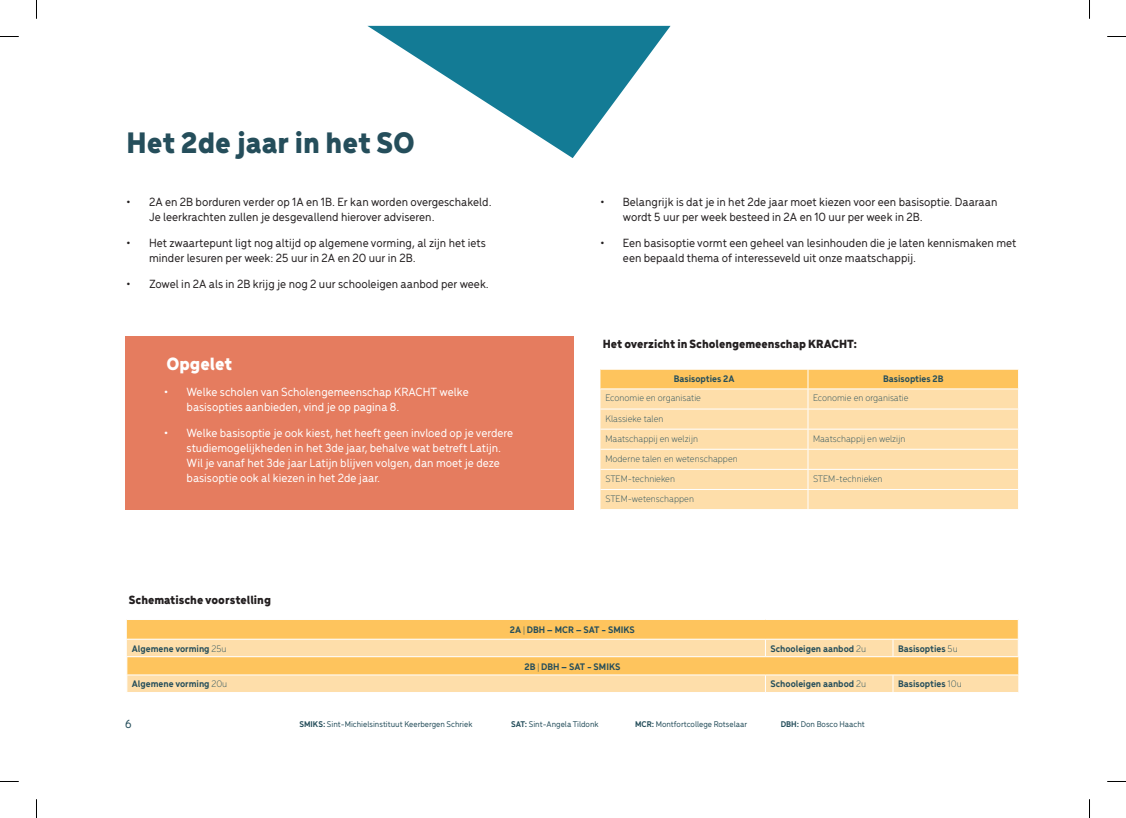
<style>
.page{position:relative;width:1126px;height:818px;background:#fff}
.page>*{position:absolute;margin:0;border:0;box-sizing:border-box;transform-origin:0 0}
.t1{font:900 31.25px "Menca";color:#254e5b}
.t2{font:900 18.75px "Menca";color:#fff}
.t3{font:500 12.5px/15px "Menca";color:#231f20}
.t4{font:500 12.5px/15px "Menca";color:#fff}
.t5{font:900 12.5px "Menca";color:#231f20}
.t6{font:500 12.5px "Menca";color:#254e5b}
.t7{font:300 10px/20.1px "Menca";color:#254e5b}
.t8{font:700 10px "Menca";color:#254e5b}
.t9{font:500 8.75px "Menca";color:#254e5b}
.s1{font-family:"Arbotek";font-weight:300}
.s2{font-weight:300}
.s3{font-weight:700}
</style>
<div class="page">
<div style="left:125px;top:336px;width:448px;height:173px;background:#e57c5f"></div>
<div style="left:127px;top:619px;width:890px;height:19px;background:#fec45d"></div>
<svg style="left:127px;top:639px;width:891px;height:52px;background:#fed692"></svg>
<hr style="left:126px;top:656px;width:639px;height:1px;background:#fff">
<hr style="left:765px;top:656px;width:127px;height:1px;background:#fff">
<hr style="left:892px;top:656px;width:126px;height:1px;background:#fff">
<svg style="left:765px;top:639px;width:1px;height:17px"></svg>
<svg style="left:892px;top:639px;width:1px;height:17px"></svg>
<svg style="left:1017px;top:620px;width:1px;height:36px"></svg>
<hr style="left:126px;top:674px;width:639px;height:1px;background:#fff">
<hr style="left:765px;top:674px;width:127px;height:1px;background:#fff">
<hr style="left:892px;top:674px;width:126px;height:1px;background:#fff">
<svg style="left:765px;top:674px;width:1px;height:17px"></svg>
<svg style="left:892px;top:674px;width:1px;height:17px"></svg>
<svg style="left:600px;top:369px;width:419px;height:140px;background:#fedca4"></svg>
<svg style="left:367px;top:26px;width:303px;height:132px"></svg>
<svg style="left:0;top:36px;width:19px;height:1px"></svg>
<svg style="left:1107px;top:36px;width:18px;height:1px"></svg>
<svg style="left:36px;top:0;width:1px;height:19px"></svg>
<svg style="left:36px;top:799px;width:1px;height:18px"></svg>
<svg style="left:1089px;top:0;width:1px;height:19px"></svg>
<svg style="left:1089px;top:799px;width:1px;height:18px"></svg>
<h1 class="t1" style="left:126px;top:121px;width:290px">Het 2de jaar in het SO</h1>
<p class="t3" style="left:149px;top:194px;width:344px;text-indent:-22px">• 2A en 2B borduren verder op 1A en 1B. Er kan worden overgeschakeld.<br>Je leerkrachten zullen je desgevallend hierover adviseren.</p>
<p class="t3" style="left:149px;top:234px;width:338px;text-indent:-22px">• Het zwaartepunt ligt nog altijd op algemene vorming, al zijn het iets minder lesuren per week: 25 uur in 2A en 20 uur in 2B.</p>
<p class="t3" style="left:126px;top:275px;width:364px">• Zowel in 2A als in 2B krijg je nog 2 uur schooleigen aanbod per week.</p>
<h2 class="t2" style="left:166px;top:350px;width:67px">Opgelet</h2>
<p class="t4" style="left:187px;top:383px;width:283px;text-indent:-22px">• Welke scholen van Scholengemeenschap KRACHT welke basisopties aanbieden, vind je op pagina 8.</p>
<p class="t4" style="left:187px;top:424px;width:328px;text-indent:-22px">• Welke basisoptie je ook kiest, het heeft geen invloed op je verdere studiemogelijkheden in het 3de jaar, behalve wat betreft Latijn.<br>Wil je vanaf het 3de jaar Latijn blijven volgen, dan moet je deze basisoptie ook al kiezen in het 2de jaar.</p>
<p class="t5" style="left:129px;top:590px;width:144px">Schematische voorstelling</p>
<p class="t3" style="left:623px;top:194px;width:376px;text-indent:-22px">• Belangrijk is dat je in het 2de jaar moet kiezen voor een basisoptie. Daaraan wordt 5 uur per week besteed in 2A en 10 uur per week in 2B.</p>
<p class="t3" style="left:623px;top:234px;width:395px;text-indent:-22px">• Een basisoptie vormt een geheel van lesinhouden die je laten kennismaken met een bepaald thema of interesseveld uit onze maatschappij.</p>
<p class="t5" style="left:602px;top:335px;width:256px">Het overzicht in Scholengemeenschap KRACHT:</p>
<p class="t8" style="left:673px;top:371px;width:62px">Basisopties 2A</p>
<p class="t8" style="left:883px;top:371px;width:62px">Basisopties 2B</p>
<p class="t7" style="left:605px;top:387px;width:97px">Economie en organisatie</p>
<p class="t7" style="left:812px;top:387px;width:97px">Economie en organisatie</p>
<p class="t7" style="left:605px;top:407px;width:94px">Klassieke talen<br>Maatschappij en welzijn</p>
<p class="t7" style="left:812px;top:427px;width:94px">Maatschappij en welzijn</p>
<p class="t7" style="left:605px;top:447px;width:134px">Moderne talen en wetenschappen<br>STEM-technieken</p>
<p class="t7" style="left:605px;top:488px;width:90px">STEM-wetenschappen</p>
<p class="t7" style="left:812px;top:467px;width:71px">STEM-technieken</p>
<p class="t8" style="left:510px;top:622px;width:126px">2A <span class="s1">|</span> DBH – MCR – SAT - SMIKS</p>
<p class="t8" style="left:132px;top:641px;width:96px">Algemene vorming <span class="s2">25u</span></p>
<p class="t8" style="left:770px;top:641px;width:97px">Schooleigen aanbod <span class="s2">2u</span></p>
<p class="t8" style="left:897px;top:641px;width:61px">Basisopties <span class="s2">5u</span></p>
<p class="t8" style="left:524px;top:659px;width:97px">2B <span class="s1">|</span> DBH – SAT - SMIKS</p>
<p class="t8" style="left:132px;top:676px;width:97px">Algemene vorming <span class="s2">20u</span></p>
<p class="t8" style="left:770px;top:676px;width:97px">Schooleigen aanbod <span class="s2">2u</span></p>
<p class="t8" style="left:897px;top:676px;width:65px">Basisopties <span class="s2">10u</span></p>
<p class="t6" style="left:125px;top:715px;width:8px">6</p>
<p class="t9" style="left:299px;top:718px;width:174px"><span class="s3">SMIKS:</span> Sint-Michielsinstituut Keerbergen Schriek</p>
<p class="t9" style="left:511px;top:718px;width:89px"><span class="s3">SAT:</span> Sint-Angela Tildonk</p>
<p class="t9" style="left:635px;top:718px;width:114px"><span class="s3">MCR:</span> Montfortcollege Rotselaar</p>
<p class="t9" style="left:780px;top:718px;width:86px"><span class="s3">DBH:</span> Don Bosco Haacht</p>
</div>
